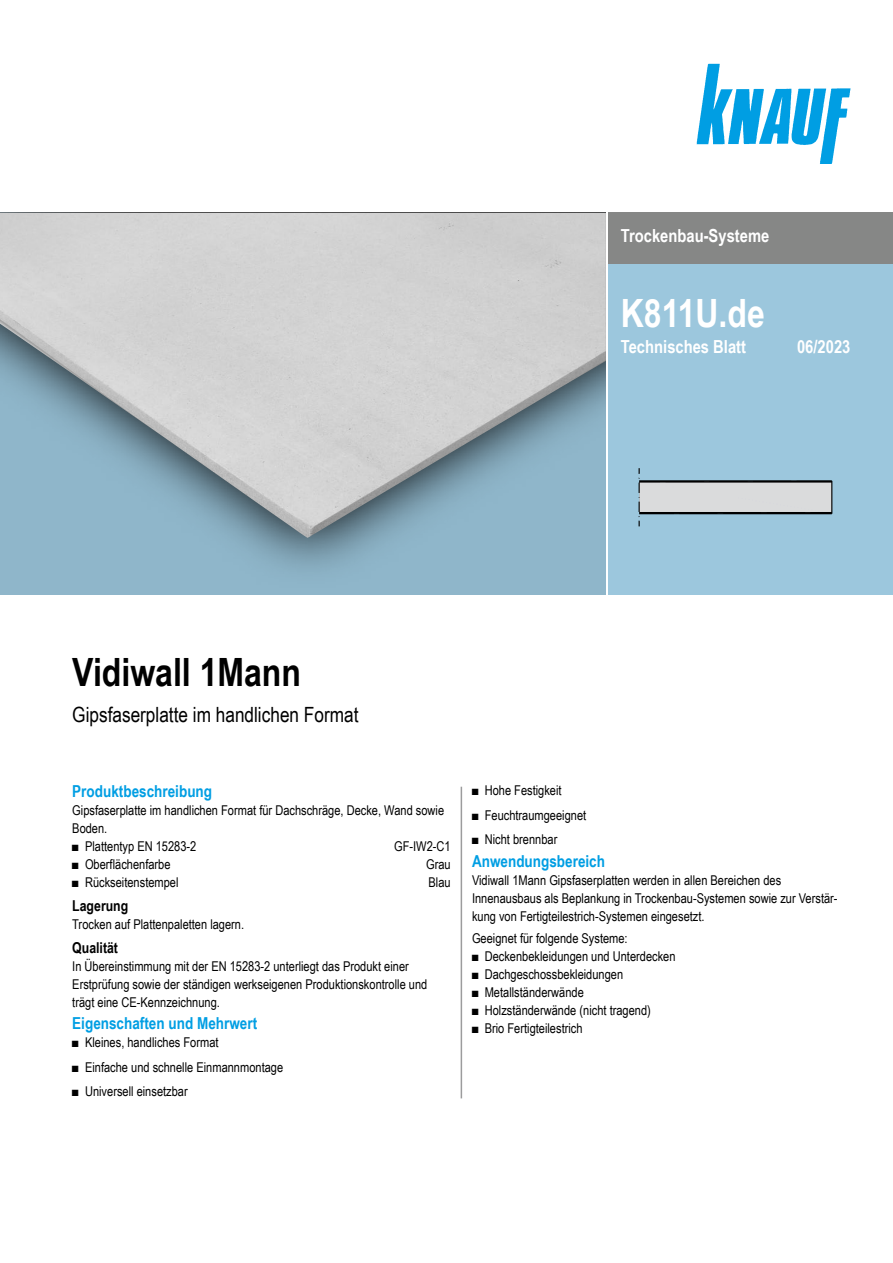
<style>
.page{position:relative;width:893px;height:1263px;background:#fff}
.page>*{position:absolute;margin:0;border:0;box-sizing:border-box;transform-origin:0 0}
.Titel_1te_Zeile_TB{font:700 39px "Arial Narrow";color:#000}
.Dokumentbezeichnung{font:700 39px "Arial Narrow";color:#fff}
.Titel_2te_Zeile_TB{font:21px "Arial Narrow";color:#000}
.Sparte_TB{font:700 18px "Arial Narrow";color:#fff}
.Ue3_11cyan_TB{font:700 16.5px "Arial Narrow";color:#009ee3}
.Ue4_10schwarz_TB{font:700 15px "Arial Narrow";color:#000}
.Text_TB_AB{font:13.5px/18px "Arial Narrow";color:#000}
.Text_TB{font:13.5px/18px "Arial Narrow";color:#000}
.Text_Abs_o_TB{font:13.5px "Arial Narrow";color:#000}
</style>
<div class="page">
<div style="left:608px;top:213px;width:285px;height:382px;background:#9cc7dd"></div>
<div style="left:608px;top:213px;width:285px;height:51px;background:#868786"></div>
<svg style="left:0;top:538px;width:606px;height:50px;background:#8cb3c6"></svg>
<img style="left:0;top:213px;width:606px;height:325px">
<img style="left:638px;top:468px;width:195px;height:59px">
<img style="left:697px;top:64px;width:153px;height:99px">
<hr style="left:461px;top:787px;width:1px;height:311px;background:#9c9c9d">
<p class="Sparte_TB" style="left:621px;top:222px;width:150px">Trockenbau-Systeme</p>
<p class="Dokumentbezeichnung" style="left:621px;top:284px;width:145px">K811U.de</p>
<h3 class="Sparte_TB" style="left:621px;top:333px;width:127px">Technisches Blatt</h3>
<h3 class="Sparte_TB" style="left:797px;top:333px;width:55px">06/2023</h3>
<p class="Titel_1te_Zeile_TB" style="left:72px;top:643px;width:230px">Vidiwall 1Mann</p>
<h1 class="Titel_2te_Zeile_TB" style="left:72px;top:699px;width:288px">Gipsfaserplatte im handlichen Format</h1>
<p class="Ue3_11cyan_TB" style="left:72px;top:779px;width:141px">Produktbeschreibung</p>
<p class="Text_TB" style="left:72px;top:801px;width:373px">Gipsfaserplatte im handlichen Format für Dachschräge, Decke, Wand sowie<br>Boden.</p>
<p class="Text_TB_AB" style="left:72px;top:837px;width:126px">■ Plattentyp EN 15283-2</p>
<p class="Text_TB_AB" style="left:394px;top:837px;width:58px">GF-IW2-C1</p>
<p class="Text_TB_AB" style="left:72px;top:855px;width:100px">■ Oberflächenfarbe</p>
<p class="Text_TB_AB" style="left:426px;top:855px;width:26px">Grau</p>
<p class="Text_TB_AB" style="left:72px;top:873px;width:108px">■ Rückseitenstempel</p>
<p class="Text_TB_AB" style="left:429px;top:873px;width:24px">Blau</p>
<p class="Ue4_10schwarz_TB" style="left:72px;top:894px;width:58px">Lagerung</p>
<p class="Text_TB" style="left:72px;top:915px;width:173px">Trocken auf Plattenpaletten lagern.</p>
<p class="Ue4_10schwarz_TB" style="left:72px;top:936px;width:47px">Qualität</p>
<p class="Text_TB" style="left:72px;top:956px;width:357px">In Übereinstimmung mit der EN 15283-2 unterliegt das Produkt einer<br>Erstprüfung sowie der ständigen werkseigenen Produktionskontrolle und trägt eine CE‑Kennzeichnung.</p>
<p class="Ue3_11cyan_TB" style="left:72px;top:1011px;width:186px">Eigenschaften und Mehrwert</p>
<p class="Text_TB_AB" style="left:72px;top:1033px;width:148px">■ Kleines, handliches Format</p>
<p class="Text_TB_AB" style="left:72px;top:1057px;width:212px">■ Einfache und schnelle Einmannmontage</p>
<p class="Text_TB_AB" style="left:72px;top:1082px;width:117px">■ Universell einsetzbar</p>
<p class="Text_TB_AB" style="left:472px;top:781px;width:91px">■ Hohe Festigkeit</p>
<p class="Text_TB_AB" style="left:472px;top:805px;width:116px">■ Feuchtraumgeeignet</p>
<p class="Text_TB_AB" style="left:472px;top:830px;width:87px">■ Nicht brennbar</p>
<p class="Ue3_11cyan_TB" style="left:472px;top:848px;width:135px">Anwendungsbereich</p>
<p class="Text_TB_AB" style="left:472px;top:870px;width:367px">Vidiwall 1Mann Gipsfaserplatten werden in allen Bereichen des<br>Innenausbaus als Beplankung in Trockenbau-Systemen sowie zur Verstär&shy;kung von Fertigteilestrich‑Systemen eingesetzt.</p>
<p class="Text_Abs_o_TB" style="left:472px;top:929px;width:157px">Geeignet für folgende Systeme:</p>
<p class="Text_TB_AB" style="left:472px;top:947px;width:205px">■ Deckenbekleidungen und Unterdecken</p>
<p class="Text_TB_AB" style="left:472px;top:965px;width:153px">■ Dachgeschossbekleidungen</p>
<p class="Text_TB_AB" style="left:472px;top:983px;width:113px">■ Metallständerwände</p>
<p class="Text_TB_AB" style="left:472px;top:1001px;width:180px">■ Holzständerwände (nicht tragend)</p>
<p class="Text_TB_AB" style="left:472px;top:1019px;width:112px">■ Brio Fertigteilestrich</p>
</div>
